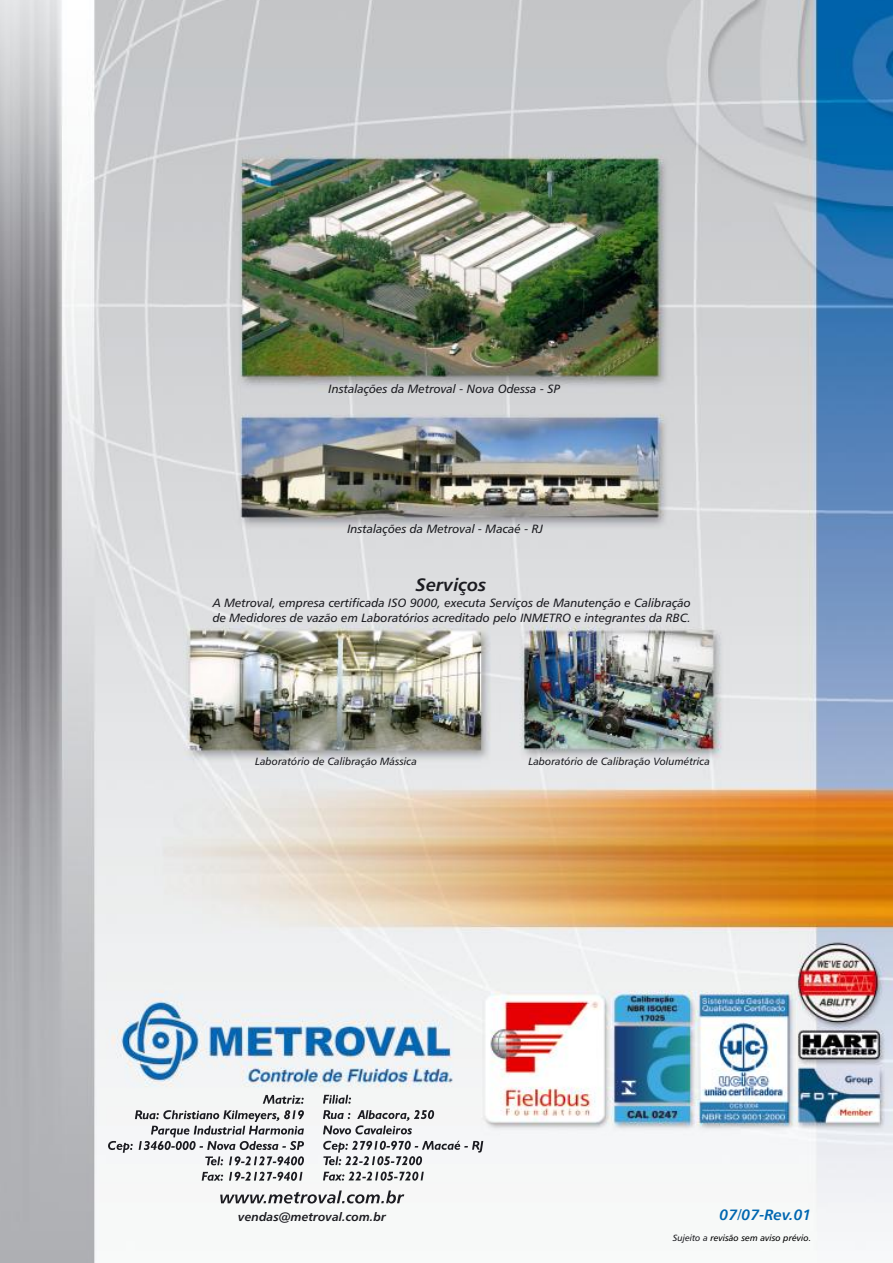
<style>
.page{position:relative;width:893px;height:1263px;background:#fff}
.page>*{position:absolute;margin:0;border:0;box-sizing:border-box;transform-origin:0 0}
.t1{font:italic 18px "Humanist 777 BT Roman B,Bold";color:#1c1c21}
.t2{font:italic 15px "Humanist 777 BT Roman B,Bold";color:#0066b0}
.t3{font:12px/14.5px "Humanist 777 BT Roman B,Italic";color:#1c1c21}
.t4{font:italic 12px "Humanist 777 BT Roman B,Bold";color:#1c1c21}
.t5{font:10.5px "Humanist 777 BT Roman B,Italic";color:#1c1c21}
.t6{font:9px "Humanist 777 BT Roman B,Italic";color:#000}
.s1{color:#1c1c21}
</style>
<div class="page">
<img style="left:0;top:0;width:893px;height:1263px">
<svg style="left:220px;top:1190px;width:184px;height:13px"></svg>
<svg style="left:108px;top:1095px;width:196px;height:86px"></svg>
<svg style="left:323px;top:1095px;width:160px;height:85px"></svg>
<p class="t3" style="left:328px;top:382px;width:233px">Instalações da Metroval - Nova Odessa - SP</p>
<p class="t3" style="left:347px;top:523px;width:197px">Instalações da Metroval - Macaé - RJ</p>
<h1 class="t1" style="left:416px;top:578px;width:72px">Serviços</h1>
<p class="t3" style="left:213px;top:597px;width:480px">A Metroval, empresa certificada ISO 9000, executa Serviços de Manutenção e Calibração de Medidores de vazão em Laboratórios acreditado pelo INMETRO e integrantes da RBC.</p>
<p class="t5" style="left:255px;top:757px;width:163px">Laboratório de Calibração Mássica</p>
<p class="t5" style="left:528px;top:757px;width:183px">Laboratório de Calibração Volumétrica</p>
<p class="t4" style="left:238px;top:1211px;width:149px">vendas@metroval.com.br</p>
<p class="t2" style="left:720px;top:1209px;width:93px">07/07-Rev.01</p>
<p class="t6" style="left:673px;top:1234px;width:140px"><span class="s1">Sujeito a</span> revisão sem aviso prévio.</p>
</div>
